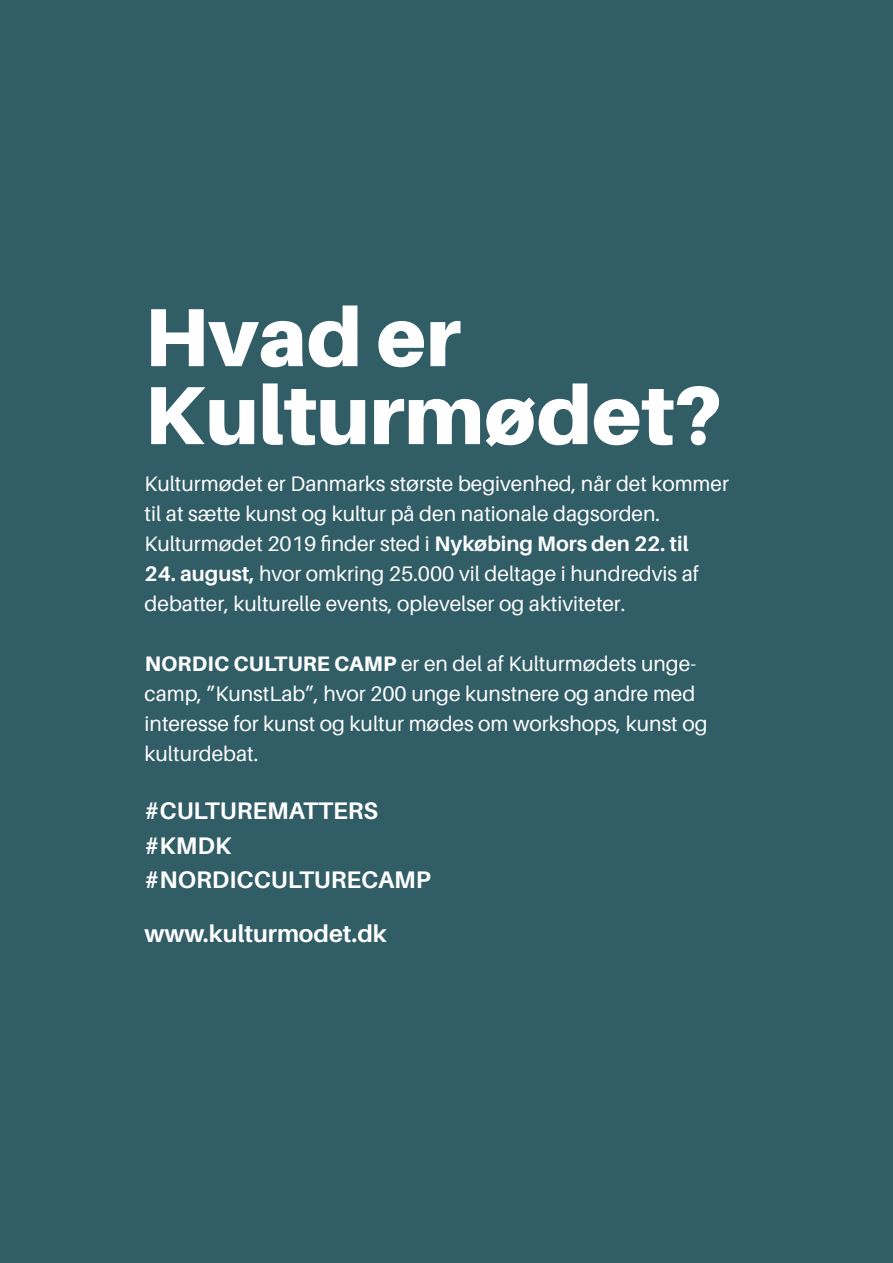
<style>
.page{position:relative;width:893px;height:1263px;background:#315d66}
.page>*{position:absolute;margin:0;border:0;box-sizing:border-box;transform-origin:0 0}
.t1{font:900 82.5px/78px "Aileron";color:#fff}
.t2{font:700 24px/34.5px "Aileron";color:#fff}
.t3{font:21px/30px "Aileron";color:#fff}
.s1{font-weight:700}
.s2{font-weight:800}
</style>
<div class="page">
<h1 class="t1" style="left:145px;top:298px;width:580px">Hvad er<br>Kulturmødet?</h1>
<p class="t3" style="left:145px;top:469px;width:586px">Kulturmødet er Danmarks største begivenhed, når det kommer til at sætte kunst og kultur på den nationale dagsorden.<br>Kulturmødet 2019 finder sted i <span class="s1">Nykøbing Mors den 22. til</span></p>
<p class="t3" style="left:145px;top:559px;width:556px"><span class="s1">24. august,</span> hvor omkring 25.000 vil deltage i hundredvis af debatter, kulturelle events, oplevelser og aktiviteter.</p>
<p class="t3" style="left:145px;top:649px;width:565px"><span class="s2">NORDIC CULTURE CAMP</span> er en del af Kulturmødets unge&shy;camp, ”KunstLab”, hvor 200 unge kunstnere og andre med interesse for kunst og kultur mødes om workshops, kunst og kulturdebat.</p>
<p class="t2" style="left:145px;top:794px;width:288px">#CULTUREMATTERS #KMDK #NORDICCULTURECAMP</p>
<p class="t2" style="left:145px;top:917px;width:244px">www.kulturmodet.dk</p>
</div>
